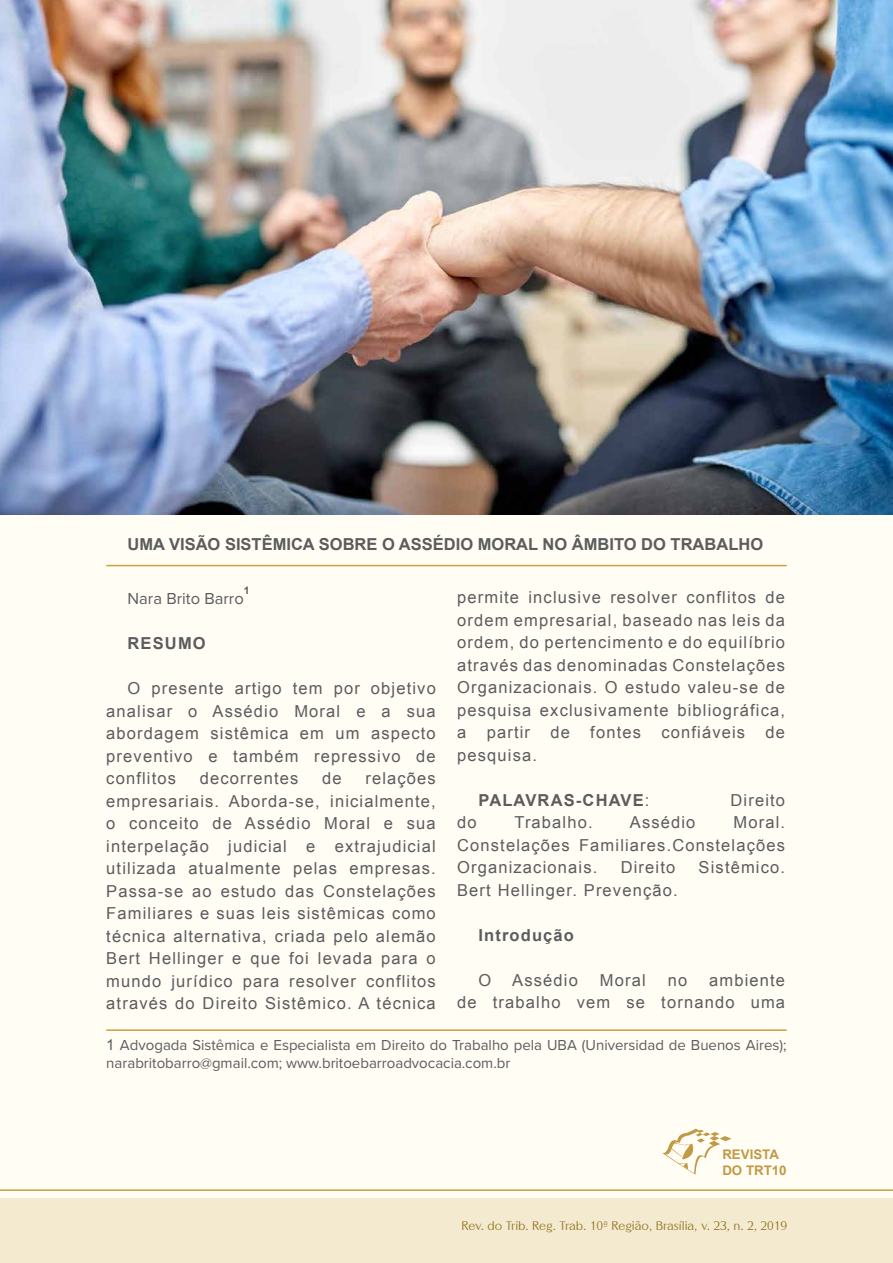
<style>
.page{position:relative;width:893px;height:1263px;background:#fffdf4}
.page>*{position:absolute;margin:0;border:0;box-sizing:border-box;transform-origin:0 0}
.t1{font:16.5px/22.5px "Arial";letter-spacing:.07em;color:#5c5c5f;text-align:justify}
.t2{font:700 16.5px "Arial";color:#5c5c5f}
.t3{font:700 16.5px "Arial";letter-spacing:.07em;color:#5c5c5f}
.t4{font:16.5px "Proxima Nova";color:#5c5c5f}
.t5{font:15px/18px "Proxima Nova";color:#5c5c5f}
.t6{font:700 13.2px/15.9px "Arial";color:#c19a46}
.t7{font:12px "Altrincham";color:#987929}
.t8{font:700 10.5px "Arial";color:#5c5c5f}
.s1{font-weight:400}
.s2{font-family:"Arial"}
</style>
<div class="page">
<div style="left:0;top:1199px;width:893px;height:64px;background:#f3eacf"></div>
<svg style="left:662px;top:1128px;width:69px;height:47px"></svg>
<hr style="left:0;top:1189px;width:893px;height:2px;background:#cb9f3c">
<img style="left:0;top:0;width:893px;height:515px">
<hr style="left:106px;top:565px;width:681px;height:1px;background:#cb9f3c">
<hr style="left:106px;top:1029px;width:681px;height:2px;background:#cb9f3c">
<p class="t2" style="left:128px;top:533px;width:637px">UMA VISÃO SISTÊMICA SOBRE O ASSÉDIO MORAL NO ÂMBITO DO TRABALHO</p>
<p class="t8" style="left:244px;top:583px;width:7px">1</p>
<p class="t1" style="left:457px;top:586px;width:329px">permite inclusive resolver conflitos de ordem empresarial, baseado nas leis da ordem, do pertencimento e do equilíbrio através das denominadas Constelações Organizacionais. O estudo valeu-se de pesquisa exclusivamente bibliográfica, a partir de fontes confiáveis de pesquisa.</p>
<p class="t3" style="left:478px;top:789px;width:173px">PALAVRAS-CHAVE<span class="s1">:</span></p>
<p class="t1" style="left:730px;top:789px;width:56px">Direito</p>
<p class="t1" style="left:457px;top:811px;width:21px">do</p>
<p class="t1" style="left:514px;top:811px;width:80px">Trabalho.</p>
<p class="t1" style="left:630px;top:811px;width:67px">Assédio</p>
<p class="t4" style="left:128px;top:586px;width:118px">Nara Brito Barro</p>
<p class="t2" style="left:128px;top:632px;width:80px">RESUMO</p>
<p class="t1" style="left:106px;top:677px;width:331px;text-indent:21px">O presente artigo tem por objetivo analisar o Assédio Moral e a sua abordagem sistêmica em um aspecto preventivo e também repressivo de conflitos</p>
<p class="t1" style="left:106px;top:767px;width:331px;text-indent:259px">relações empresariais. Aborda-se, inicialmente, o conceito de Assédio Moral e sua interpelação judicial e extrajudicial utilizada atualmente pelas empresas.<br>Passa-se ao estudo das Constelações Familiares e suas leis sistêmicas como técnica alternativa, criada pelo alemão Bert Hellinger e que foi levada para o mundo jurídico para resolver conflitos através do Direito Sistêmico. A técnica</p>
<p class="t1" style="left:200px;top:767px;width:100px">decorrentes</p>
<p class="t1" style="left:322px;top:767px;width:21px">de</p>
<p class="t1" style="left:457px;top:811px;width:329px;text-indent:276px">Moral.<br>Constelações Familiares.Constelações Organizacionais.</p>
<p class="t1" style="left:621px;top:856px;width:56px">Direito</p>
<p class="t1" style="left:699px;top:856px;width:88px">Sistêmico.</p>
<p class="t1" style="left:457px;top:879px;width:222px">Bert Hellinger. Prevenção.</p>
<p class="t3" style="left:478px;top:924px;width:97px">Introdução</p>
<p class="t1" style="left:478px;top:969px;width:14px">O</p>
<p class="t1" style="left:512px;top:969px;width:67px">Assédio</p>
<p class="t1" style="left:600px;top:969px;width:47px">Moral</p>
<p class="t1" style="left:668px;top:969px;width:21px">no</p>
<p class="t1" style="left:457px;top:969px;width:329px;text-align:right">ambiente<br>de trabalho vem se tornando uma</p>
<p class="t5" style="left:106px;top:1035px;width:682px"><span class="s2">1</span> Advogada Sistêmica e Especialista em Direito do Trabalho pela UBA (Universidad de Buenos Aires); narabritobarro@gmail.com; www.britoebarroadvocacia.com.br</p>
<p class="t6" style="left:722px;top:1146px;width:66px">REVISTA<br>DO TRT10</p>
<p class="t7" style="left:462px;top:1218px;width:327px">Rev. do Trib. Reg. Trab. 10ª Região, Brasília, v. 23, n. 2, 2019</p>
</div>
